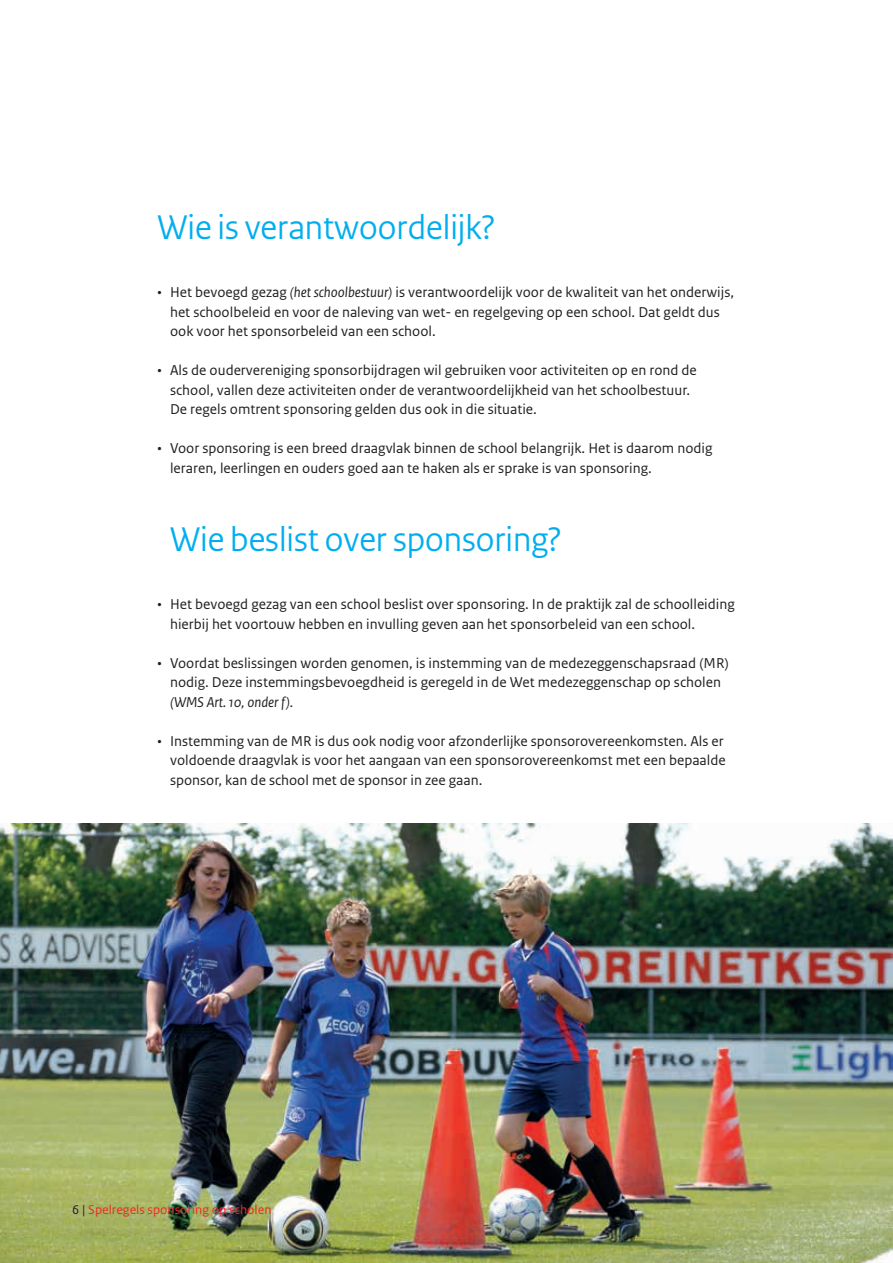
<style>
.page{position:relative;width:893px;height:1263px;background:#fff}
.page>*{position:absolute;margin:0;border:0;box-sizing:border-box;transform-origin:0 0}
.t1{font:36px "Rijksoverheid Sans Heading";color:#00aeef}
.t2{font:15px/19.5px "Rijksoverheid Sans Text";color:#231f20}
.t3{font:italic 15px "Rijksoverheid Sans Text";color:#231f20}
.t4{font:13.5px "Rijksoverheid Sans Text";color:#ee2a23}
.s1{font-style:italic}
.s2{color:#231f20}
</style>
<div class="page">
<img style="left:0;top:824px;width:893px;height:439px">
<h1 class="t1" style="left:157px;top:206px;width:339px">Wie is verantwoordelijk?</h1>
<p class="t2" style="left:170px;top:283px;width:565px;text-indent:-13px">• Het bevoegd gezag <span class="s1">(het schoolbestuur)</span> is verantwoordelijk voor de kwaliteit van het onderwijs, het schoolbeleid en voor de naleving van wet- en regelgeving op een school. Dat geldt dus ook voor het sponsorbeleid van een school.</p>
<p class="t2" style="left:170px;top:361px;width:528px;text-indent:-13px">• Als de oudervereniging sponsorbijdragen wil gebruiken voor activiteiten op en rond de school, vallen deze activiteiten onder de verantwoordelijkheid van het schoolbestuur.<br>De regels omtrent sponsoring gelden dus ook in die situatie.</p>
<p class="t2" style="left:170px;top:439px;width:544px;text-indent:-13px">• Voor sponsoring is een breed draagvlak binnen de school belangrijk. Het is daarom nodig leraren, leerlingen en ouders goed aan te haken als er sprake is van sponsoring.</p>
<h1 class="t1" style="left:170px;top:518px;width:393px">Wie beslist over sponsoring?</h1>
<p class="t2" style="left:170px;top:595px;width:566px;text-indent:-13px">• Het bevoegd gezag van een school beslist over sponsoring. In de praktijk zal de schoolleiding hierbij het voortouw hebben en invulling geven aan het sponsorbeleid van een school.</p>
<p class="t2" style="left:157px;top:653px;width:573px;text-align:center">• Voordat beslissingen worden genomen, is instemming van de medezeggenschapsraad (MR) nodig. Deze instemmingsbevoegdheid is geregeld in de Wet medezeggenschap op scholen</p>
<p class="t3" style="left:170px;top:694px;width:125px">(WMS Art. 10, onder f).</p>
<p class="t2" style="left:170px;top:731px;width:557px;text-indent:-13px">• Instemming van de MR is dus ook nodig voor afzonderlijke sponsorovereenkomsten. Als er voldoende draagvlak is voor het aangaan van een sponsorovereenkomst met een bepaalde sponsor, kan de school met de sponsor in zee gaan.</p>
<p class="t4" style="left:72px;top:1202px;width:201px"><span class="s2">6 |</span> Spelregels sponsoring op scholen</p>
</div>
